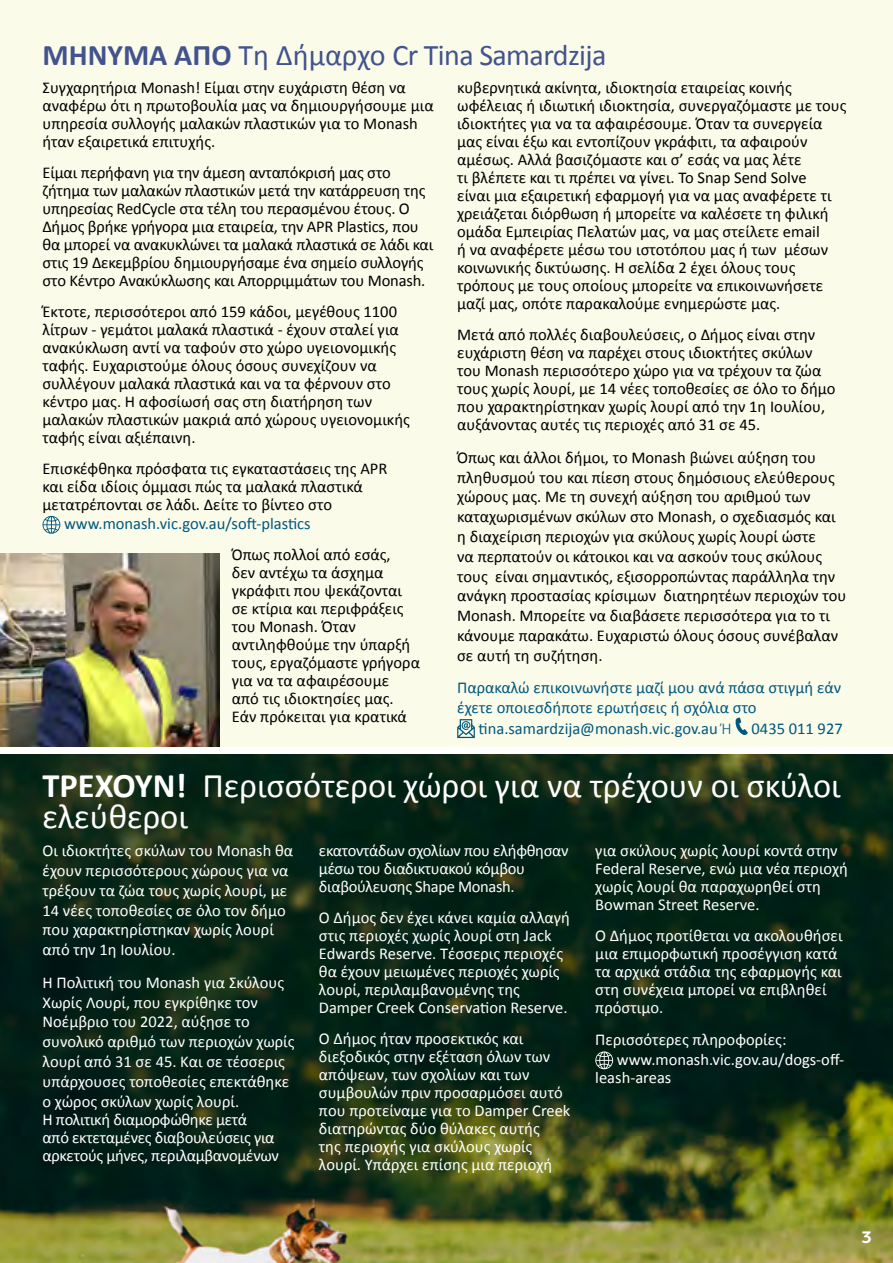
<style>
.page{position:relative;width:893px;height:1263px;background:#fff}
.page>*{position:absolute;margin:0;border:0;box-sizing:border-box;transform-origin:0 0}
.t1{font:34.5px/31.5px "Calibri";color:#fff}
.Para_1{font:30px "Calibri";letter-spacing:-.02em;color:#42538d}
.Para_1-2{font:16.5px/18px "Calibri";color:#000}
.Para_1-3{font:16.5px/18px "Calibri";color:#fff}
.Para_1-4{font:16.5px/18px "Calibri";letter-spacing:-.02em;color:#fff}
.First_Sentence{font:16.5px/19.8px "Calibri";color:#fff}
.Para_1-5{font:16.5px/19.5px "Calibri";color:#00587e}
.t2{font:700 16.5px "Filson Pro";color:#fff}
.s1{font-weight:700}
.s2{font-weight:300}
</style>
<div class="page">
<img style="left:0;top:755px;width:893px;height:508px">
<div style="left:0;top:0;width:893px;height:746px;background:#fbfbea"></div>
<svg style="left:595px;top:1051px;width:18px;height:18px"></svg>
<svg style="left:43px;top:516px;width:17px;height:18px"></svg>
<svg style="left:457px;top:719px;width:18px;height:19px"></svg>
<svg style="left:735px;top:717px;width:13px;height:18px"></svg>
<img style="left:0;top:554px;width:219px;height:192px">
<p class="Para_1" style="left:43px;top:34px;width:565px"><span class="s1">ΜΗΝΥΜΑ ΑΠΟ</span> Τη Δήμαρχο Cr Tina Samardzija</p>
<p class="Para_1-2" style="left:43px;top:78px;width:393px">Συγχαρητήρια Monash! Είμαι στην ευχάριστη θέση να αναφέρω ότι η πρωτοβουλία μας να δημιουργήσουμε μια υπηρεσία συλλογής μαλακών πλαστικών για το Monash ήταν εξαιρετικά επιτυχής.</p>
<p class="Para_1-2" style="left:43px;top:163px;width:392px">Είμαι περήφανη για την άμεση ανταπόκρισή μας στο ζήτημα των μαλακών πλαστικών μετά την κατάρρευση της υπηρεσίας RedCycle στα τέλη του περασμένου έτους. Ο Δήμος βρήκε γρήγορα μια εταιρεία, την APR Plastics, που θα μπορεί να ανακυκλώνει τα μαλακά πλαστικά σε λάδι και στις 19 Δεκεμβρίου δημιουργήσαμε ένα σημείο συλλογής στο Κέντρο Ανακύκλωσης και Απορριμμάτων του Monash.</p>
<p class="Para_1-2" style="left:43px;top:302px;width:369px">Έκτοτε, περισσότεροι από 159 κάδοι, μεγέθους 1100 λίτρων - γεμάτοι μαλακά πλαστικά - έχουν σταλεί για ανακύκλωση αντί να ταφούν στο χώρο υγειονομικής ταφής. Ευχαριστούμε όλους όσους συνεχίζουν να συλλέγουν μαλακά πλαστικά και να τα φέρνουν στο κέντρο μας. Η αφοσίωσή σας στη διατήρηση των μαλακών πλαστικών μακριά από χώρους υγειονομικής ταφής είναι αξιέπαινη.</p>
<p class="Para_1-2" style="left:43px;top:459px;width:346px">Επισκέφθηκα πρόσφατα τις εγκαταστάσεις της APR και είδα ιδίοις όμμασι πώς τα μαλακά πλαστικά μετατρέπονται σε λάδι. Δείτε το βίντεο στο</p>
<p class="Para_1-5" style="left:64px;top:513px;width:248px">www.monash.vic.gov.au/soft-plastics</p>
<p class="Para_1-2" style="left:232px;top:545px;width:190px">Όπως πολλοί από εσάς,<br>δεν αντέχω τα άσχημα γκράφιτι που ψεκάζονται σε κτίρια και περιφράξεις του Monash. Όταν αντιληφθούμε την ύπαρξή τους, εργαζόμαστε γρήγορα για να τα αφαιρέσουμε από τις ιδιοκτησίες μας.<br>Εάν πρόκειται για κρατικά</p>
<p class="Para_1-2" style="left:457px;top:78px;width:391px">κυβερνητικά ακίνητα, ιδιοκτησία εταιρείας κοινής ωφέλειας ή ιδιωτική ιδιοκτησία, συνεργαζόμαστε με τους ιδιοκτήτες για να τα αφαιρέσουμε. Όταν τα συνεργεία μας είναι έξω και εντοπίζουν γκράφιτι, τα αφαιρούν αμέσως. Αλλά βασιζόμαστε και σ’ εσάς να μας λέτε<br>τι βλέπετε και τι πρέπει να γίνει. Το Snap Send Solve<br>είναι μια εξαιρετική εφαρμογή για να μας αναφέρετε τι χρειάζεται διόρθωση ή μπορείτε να καλέσετε τη φιλική ομάδα Εμπειρίας Πελατών μας, να μας στείλετε email<br>ή να αναφέρετε μέσω του ιστοτόπου μας ή των μέσων κοινωνικής δικτύωσης. Η σελίδα 2 έχει όλους τους τρόπους με τους οποίους μπορείτε να επικοινωνήσετε μαζί μας, οπότε παρακαλούμε ενημερώστε μας.</p>
<p class="Para_1-2" style="left:457px;top:325px;width:380px">Μετά από πολλές διαβουλεύσεις, ο Δήμος είναι στην ευχάριστη θέση να παρέχει στους ιδιοκτήτες σκύλων του Monash περισσότερο χώρο για να τρέχουν τα ζώα τους χωρίς λουρί, με 14 νέες τοποθεσίες σε όλo το δήμο που χαρακτηρίστηκαν χωρίς λουρί από την 1η Ιουλίου, αυξάνοντας αυτές τις περιοχές από 31 σε 45.</p>
<p class="Para_1-2" style="left:457px;top:447px;width:391px;line-height:19.8px">Όπως και άλλοι δήμοι, το Monash βιώνει αύξηση του πληθυσμού του και πίεση στους δημόσιους ελεύθερους χώρους μας. Με τη συνεχή αύξηση του αριθμού των καταχωρισμένων σκύλων στο Monash, ο σχεδιασμός και η διαχείριση περιοχών για σκύλους χωρίς λουρί ώστε<br>να περπατούν οι κάτοικοι και να ασκούν τους σκύλους τους είναι σημαντικός, εξισορροπώντας παράλληλα την ανάγκη προστασίας κρίσιμων διατηρητέων περιοχών του Monash. Μπορείτε να διαβάσετε περισσότερα για το τι κάνουμε παρακάτω. Ευχαριστώ όλους όσους συνέβαλαν σε αυτή τη συζήτηση.</p>
<p class="Para_1-5" style="left:457px;top:677px;width:386px">Παρακαλώ επικοινωνήστε μαζί μου ανά πάσα στιγμή εάν έχετε οποιεσδήποτε ερωτήσεις ή σχόλια στο</p>
<p class="Para_1-5" style="left:479px;top:718px;width:366px">tina.samardzija@monash.vic.gov.au <span class="s2">Ή</span> 0435 011 927</p>
<h1 class="t1" style="left:43px;top:769px;width:800px"><span class="s1">ΤΡΕΧΟΥΝ!</span> Περισσότεροι χώροι για να τρέχουν οι σκύλοι ελεύθεροι</h1>
<h3 class="First_Sentence" style="left:43px;top:840px;width:252px">Οι ιδιοκτήτες σκύλων του Monash θα έχουν περισσότερους χώρους για να τρέξουν τα ζώα τους χωρίς λουρί, με<br>14 νέες τοποθεσίες σε όλο τον δήμο που χαρακτηρίστηκαν χωρίς λουρί από την 1η Ιουλίου.</h3>
<p class="Para_1-3" style="left:43px;top:972px;width:253px;line-height:19.8px">Η Πολιτική του Monash για Σκύλους<br>Χωρίς Λουρί, που εγκρίθηκε τον<br>Νοέμβριο του 2022, αύξησε το συνολικό αριθμό των περιοχών χωρίς λουρί από 31 σε 45. Και σε τέσσερις υπάρχουσες τοποθεσίες επεκτάθηκε ο χώρος σκύλων χωρίς λουρί.</p>
<p class="Para_1-4" style="left:43px;top:1110px;width:238px">Η πολιτική διαμορφώθηκε μετά<br>από εκτεταμένες διαβουλεύσεις για αρκετούς μήνες, περιλαμβανομένων</p>
<p class="Para_1-4" style="left:319px;top:841px;width:251px">εκατοντάδων σχολίων που ελήφθησαν μέσω του διαδικτυακού κόμβου διαβούλευσης Shape Monash.</p>
<p class="Para_1-3" style="left:319px;top:908px;width:253px">Ο Δήμος δεν έχει κάνει καμία αλλαγή στις περιοχές χωρίς λουρί στη Jack Edwards Reserve. Τέσσερις περιοχές θα έχουν μειωμένες περιοχές χωρίς λουρί, περιλαμβανομένης της Damper Creek Conservation Reserve.</p>
<p class="Para_1-3" style="left:319px;top:1029px;width:253px">Ο Δήμος ήταν προσεκτικός και διεξοδικός στην εξέταση όλων των απόψεων, των σχολίων και των συμβουλών πριν προσαρμόσει αυτό που προτείναμε για το Damper Creek διατηρώντας δύο θύλακες αυτής<br>της περιοχής για σκύλους χωρίς λουρί. Υπάρχει επίσης μια περιοχή</p>
<p class="Para_1-3" style="left:595px;top:841px;width:254px">για σκύλους χωρίς λουρί κοντά στην<br>Federal Reserve, ενώ μια νέα περιοχή χωρίς λουρί θα παραχωρηθεί στη<br>Bowman Street Reserve.</p>
<p class="Para_1-3" style="left:595px;top:926px;width:249px">Ο Δήμος προτίθεται να ακολουθήσει μια επιμορφωτική προσέγγιση κατά τα αρχικά στάδια της εφαρμογής και στη συνέχεια μπορεί να επιβληθεί πρόστιμο.</p>
<p class="Para_1-3" style="left:617px;top:1029px;width:229px;line-height:19.5px;text-indent:-22px">Περισσότερες πληροφορίες: www.monash.vic.gov.au/dogs-off-</p>
<p class="Para_1-3" style="left:595px;top:1068px;width:78px">leash-areas</p>
<p class="t2" style="left:861px;top:1226px;width:12px">3</p>
</div>
